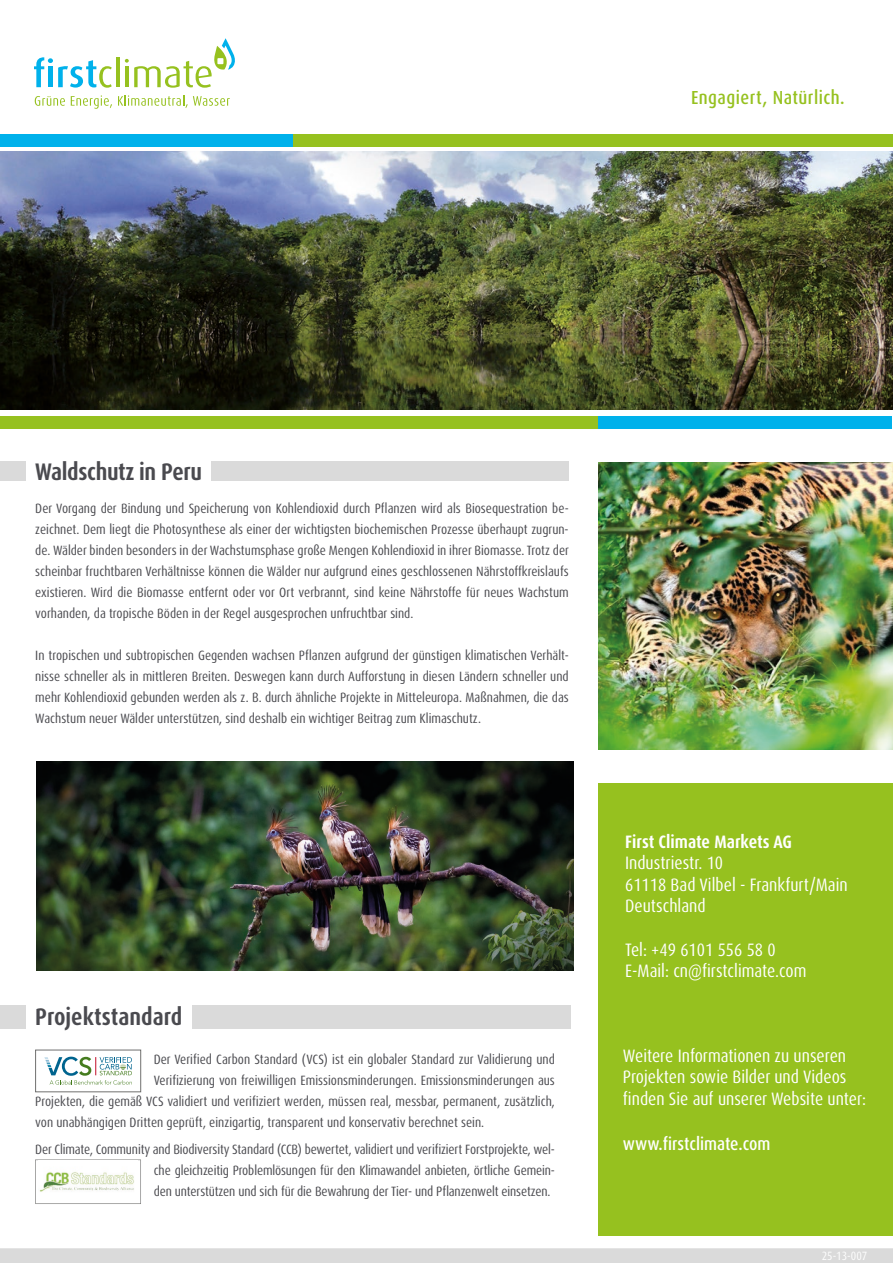
<style>
.page{position:relative;width:893px;height:1263px;background:#fff}
.page>*{position:absolute;margin:0;border:0;box-sizing:border-box;transform-origin:0 0}
.t1{font:700 condensed 24px "Dax Pro";letter-spacing:-.01em;color:#4a4a4f}
.t2{font:500 condensed 18.9px "Dax Pro";letter-spacing:.025em;color:#96c11f}
.t3{font:condensed 18px/21.6px "Dax Pro";color:#fff}
.t4{font:700 condensed 18px "Dax Pro";color:#fff}
.t5{font:500 condensed 18px "Dax Pro";color:#fff}
.t6{font:condensed 13.5px/21px "Dax Pro";color:#4a4a4f;text-align:justify}
.t7{font:condensed 12px "Dax Pro";color:#fff}
</style>
<div class="page">
<div style="left:599px;top:783px;width:294px;height:453px;background:#96c11f"></div>
<div style="left:0;top:1248px;width:893px;height:15px;background:#dadada"></div>
<svg style="left:35px;top:96px;width:30px;height:10px"></svg>
<svg style="left:71px;top:95px;width:41px;height:13px"></svg>
<svg style="left:118px;top:95px;width:112px;height:13px"></svg>
<hr style="left:116px;top:57px;width:3px;height:30px;background:#96c11f">
<svg style="left:34px;top:57px;width:78px;height:31px"></svg>
<svg style="left:125px;top:38px;width:110px;height:50px"></svg>
<div style="left:0;top:416px;width:657px;height:13px;background:#96c11f"></div>
<div style="left:0;top:135px;width:294px;height:12px;background:#00b1eb"></div>
<div style="left:294px;top:135px;width:599px;height:12px;background:#96c11f"></div>
<div style="left:599px;top:416px;width:293px;height:13px;background:#00b1eb"></div>
<img style="left:599px;top:462px;width:294px;height:288px">
<div style="left:212px;top:461px;width:357px;height:19px;background:#dadada"></div>
<div style="left:0;top:461px;width:26px;height:19px;background:#dadada"></div>
<img style="left:37px;top:761px;width:536px;height:210px">
<img style="left:0;top:151px;width:893px;height:259px">
<div style="left:193px;top:1005px;width:378px;height:23px;background:#dadada"></div>
<div style="left:0;top:1005px;width:26px;height:23px;background:#dadada"></div>
<svg style="left:44px;top:1057px;width:88px;height:28px"></svg>
<div style="left:35px;top:1050px;width:106px;height:42px;border:1px solid #70706f"></div>
<svg style="left:35px;top:1159px;width:106px;height:45px"></svg>
<img style="left:38px;top:1160px;width:100px;height:40px">
<h2 class="t2" style="left:691px;top:85px;width:155px">Engagiert, Natürlich.</h2>
<h1 class="t1" style="left:35px;top:456px;width:168px">Waldschutz in Peru</h1>
<p class="t6" style="left:35px;top:498px;width:535px">Der Vorgang der Bindung und Speicherung von Kohlendioxid durch Pflanzen wird als Biosequestration be&shy;zeichnet. Dem liegt die Photosynthese als einer der wichtigsten biochemischen Prozesse überhaupt zugrun&shy;de. Wälder binden besonders in der Wachstumsphase große Mengen Kohlendioxid in ihrer Biomasse. Trotz der scheinbar fruchtbaren Verhältnisse können die Wälder nur aufgrund eines geschlossenen Nährstoffkreislaufs existieren. Wird die Biomasse entfernt oder vor Ort verbrannt, sind keine Nährstoffe für neues Wachstum vorhanden, da tropische Böden in der Regel ausgesprochen unfruchtbar sind.</p>
<p class="t6" style="left:35px;top:645px;width:535px">In tropischen und subtropischen Gegenden wachsen Pflanzen aufgrund der günstigen klimatischen Verhält&shy;nisse schneller als in mittleren Breiten. Deswegen kann durch Aufforstung in diesen Ländern schneller und mehr Kohlendioxid gebunden werden als z. B. durch ähnliche Projekte in Mitteleuropa. Maßnahmen, die das Wachstum neuer Wälder unterstützen, sind deshalb ein wichtiger Beitrag zum Klimaschutz.</p>
<h1 class="t1" style="left:35px;top:1001px;width:149px">Projektstandard</h1>
<p class="t6" style="left:154px;top:1048px;width:403px">Der Verified Carbon Standard (VCS) ist ein globaler Standard zur Validierung und</p>
<p class="t6" style="left:154px;top:1069px;width:403px">Verifizierung von freiwilligen Emissionsminderungen. Emissionsminderungen aus</p>
<p class="t6" style="left:35px;top:1090px;width:521px">Projekten, die gemäß VCS validiert und verifiziert werden, müssen real, messbar, permanent, zusätzlich,</p>
<p class="t6" style="left:35px;top:1111px;width:450px">von unabhängigen Dritten geprüft, einzigartig, transparent und konservativ berechnet sein.</p>
<p class="t6" style="left:154px;top:1138px;width:403px;text-indent:-118px">Der Climate, Community and Biodiversity Standard (CCB) bewertet, validiert und verifiziert Forstprojekte, wel&shy;che gleichzeitig Problemlösungen für den Klimawandel anbieten, örtliche Gemein&shy;den unterstützen und sich für die Bewahrung der Tier- und Pflanzenwelt einsetzen.</p>
<h3 class="t4" style="left:625px;top:830px;width:169px">First Climate Markets AG</h3>
<h3 class="t3" style="left:625px;top:852px;width:224px">Industriestr. 10<br>61118 Bad Vilbel - Frankfurt/Main<br>Deutschland</h3>
<h3 class="t3" style="left:625px;top:939px;width:183px">Tel: +49 6101 556 58 0<br>E-Mail: cn@firstclimate.com</h3>
<h3 class="t3" style="left:623px;top:1045px;width:245px">Weitere Informationen zu unseren<br>Projekten sowie Bilder und Videos finden Sie auf unserer Website unter:</h3>
<h3 class="t5" style="left:623px;top:1132px;width:149px">www.firstclimate.com</h3>
<p class="t7" style="left:822px;top:1248px;width:47px">25-13-007</p>
</div>
